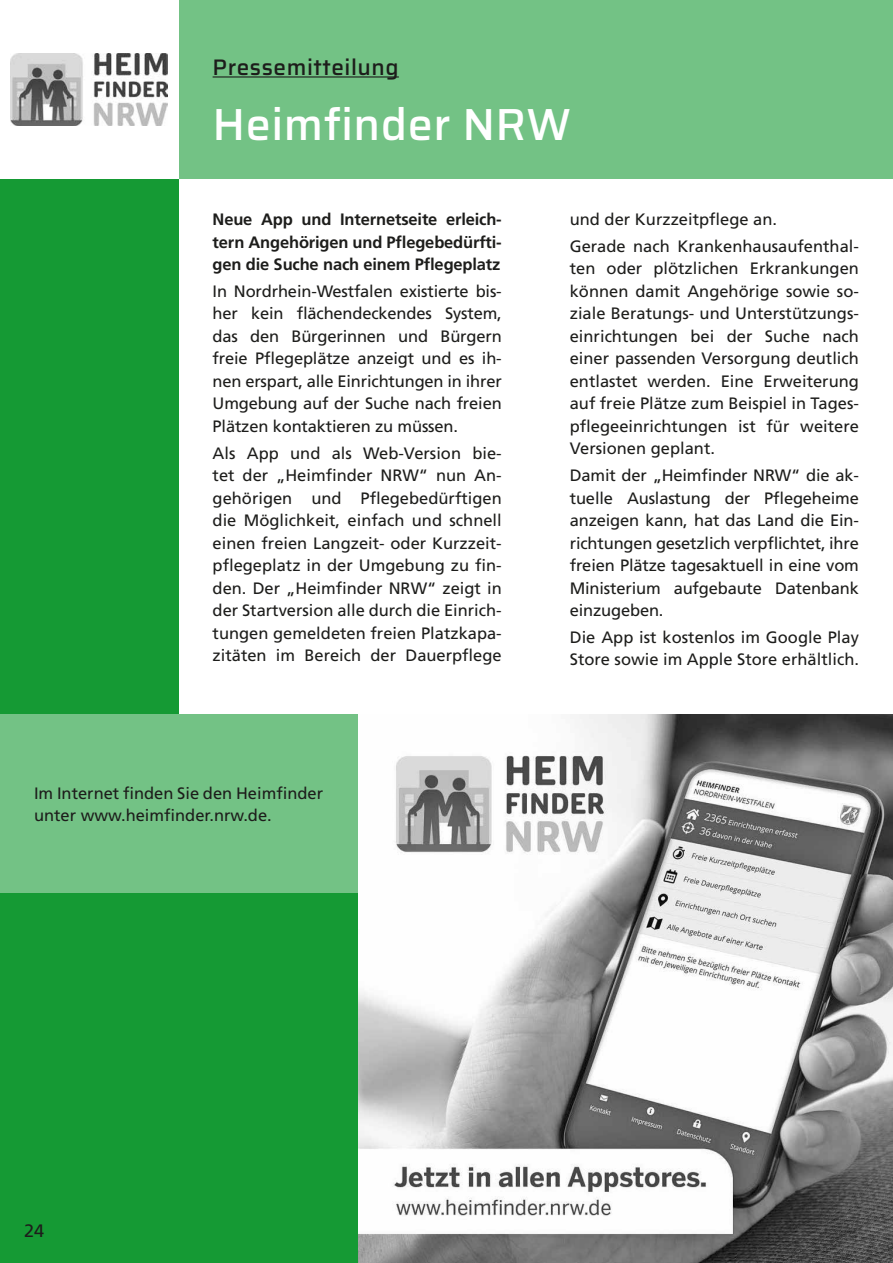
<style>
.page{position:relative;width:893px;height:1263px;background:#fff}
.page>*{position:absolute;margin:0;border:0;box-sizing:border-box;transform-origin:0 0}
.t1{font:500 45px "Saira";letter-spacing:.01em;color:#fff}
.t2{font:500 22.5px "Saira";letter-spacing:.025em;color:#1d1d1b}
.t3{font:18px "Frutiger";color:#1d1d1b}
.t4{font:16.5px/22.5px "Frutiger";color:#1d1d1b;text-align:justify}
.t5{font:700 16.5px/22.5px "Frutiger";letter-spacing:-.01em;color:#1d1d1b;text-align:justify}
</style>
<div class="page">
<div style="left:0;top:0;width:893px;height:179px;background:#73c285"></div>
<hr style="left:213px;top:76px;width:186px;height:2px;background:#1d1d1b">
<div style="left:0;top:179px;width:179px;height:535px;background:#159a34"></div>
<img style="left:357px;top:714px;width:536px;height:549px">
<div style="left:0;top:0;width:179px;height:179px;background:#fff"></div>
<img style="left:11px;top:53px;width:157px;height:73px">
<div style="left:0;top:714px;width:357px;height:179px;background:#73c285"></div>
<div style="left:0;top:893px;width:357px;height:370px;background:#159a34"></div>
<h2 class="t2" style="left:213px;top:50px;width:188px">Pressemitteilung</h2>
<h1 class="t1" style="left:213px;top:90px;width:360px">Heimfinder NRW</h1>
<p class="t5" style="left:213px;top:208px;width:291px">Neue App und Internetseite erleich&shy;tern Angehörigen und Pflegebedürfti&shy;gen die Suche nach einem Pflegeplatz</p>
<p class="t4" style="left:213px;top:280px;width:291px">In Nordrhein-Westfalen existierte bis&shy;her kein flächendeckendes System, das den Bürgerinnen und Bürgern freie Pflegeplätze anzeigt und es ih&shy;nen erspart, alle Einrichtungen in ihrer Umgebung auf der Suche nach freien Plätzen kontaktieren zu müssen.</p>
<p class="t4" style="left:213px;top:442px;width:291px">Als App und als Web-Version bie&shy;tet der „Heimfinder NRW“ nun An&shy;gehörigen und Pflegebedürftigen die Möglichkeit, einfach und schnell einen freien Langzeit- oder Kurzzeit&shy;pflegeplatz in der Umgebung zu fin&shy;den. Der „Heimfinder NRW“ zeigt in der Startversion alle durch die Einrich&shy;tungen gemeldeten freien Platzkapa&shy;zitäten im Bereich der Dauerpflege</p>
<p class="t4" style="left:34px;top:782px;width:291px">Im Internet finden Sie den Heimfinder unter www.heimfinder.nrw.de.</p>
<p class="t4" style="left:570px;top:206px;width:291px;line-height:26.7px">und der Kurzzeitpflege an.<br>Gerade nach Krankenhausaufenthal-</p>
<p class="t4" style="left:570px;top:257px;width:291px">ten oder plötzlichen Erkrankungen können damit Angehörige sowie so&shy;ziale Beratungs- und Unterstützungs&shy;einrichtungen bei der Suche nach einer passenden Versorgung deutlich entlastet werden. Eine Erweiterung auf freie Plätze zum Beispiel in Tages&shy;pflegeeinrichtungen ist für weitere Versionen geplant.</p>
<p class="t4" style="left:570px;top:464px;width:291px">Damit der „Heimfinder NRW“ die ak&shy;tuelle Auslastung der Pflegeheime anzeigen kann, hat das Land die Ein&shy;richtungen gesetzlich verpflichtet, ihre freien Plätze tagesaktuell in eine vom Ministerium aufgebaute Datenbank einzugeben.</p>
<p class="t4" style="left:570px;top:626px;width:291px">Die App ist kostenlos im Google Play<br>Store sowie im Apple Store erhältlich.</p>
<p class="t3" style="left:24px;top:1220px;width:22px">24</p>
</div>
